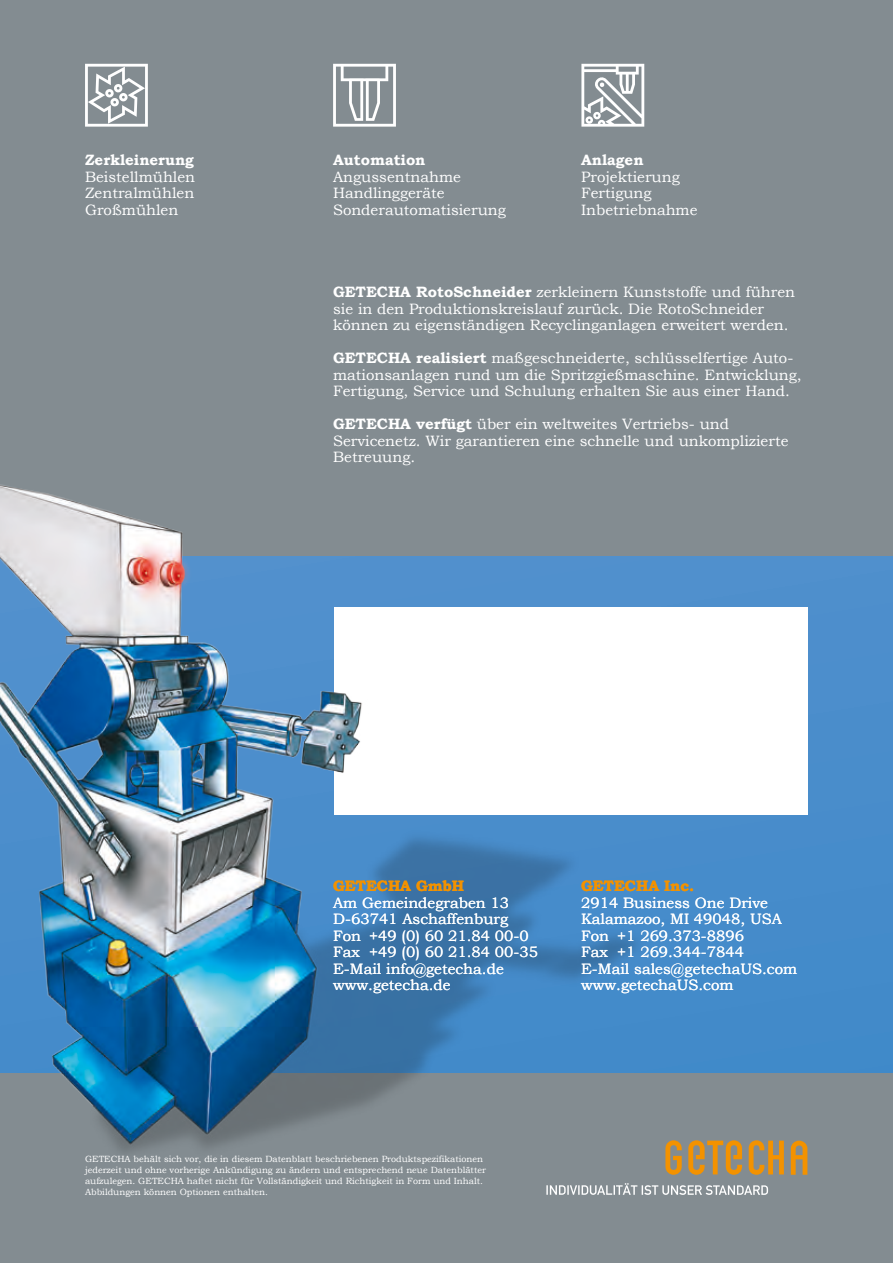
<style>
.page{position:relative;width:893px;height:1263px;background:#838c91}
.page>*{position:absolute;margin:0;border:0;box-sizing:border-box;transform-origin:0 0}
.t1{font:15px/16.5px "Bookman Old Style";color:#fff}
.t2{font:700 15px "Bookman Old Style";color:#fff}
.t3{font:700 15px "Bookman Old Style";color:#f39200}
.t4{font:9px/10.8px "Bookman Old Style";color:#fff}
.s1{font-weight:700}
</style>
<div class="page">
<div style="left:0;top:557px;width:893px;height:515px;background:#468ccb"></div>
<div style="left:334px;top:608px;width:473px;height:207px;background:#fff"></div>
<img style="left:0;top:484px;width:649px;height:668px">
<svg style="left:85px;top:64px;width:63px;height:63px"></svg>
<svg style="left:333px;top:64px;width:63px;height:63px"></svg>
<svg style="left:581px;top:64px;width:63px;height:63px"></svg>
<svg style="left:546px;top:1183px;width:222px;height:12px"></svg>
<svg style="left:665px;top:1140px;width:17px;height:35px"></svg>
<svg style="left:749px;top:1140px;width:35px;height:35px"></svg>
<svg style="left:688px;top:1140px;width:54px;height:35px"></svg>
<svg style="left:791px;top:1140px;width:16px;height:35px"></svg>
<p class="t2" style="left:85px;top:151px;width:110px">Zerkleinerung</p>
<p class="t1" style="left:85px;top:168px;width:112px;text-align:justify">Beistellmühlen Zentralmühlen Großmühlen</p>
<p class="t2" style="left:333px;top:151px;width:94px">Automation</p>
<p class="t1" style="left:333px;top:168px;width:174px">Angussentnahme<br>Handlinggeräte<br>Sonderautomatisierung</p>
<p class="t2" style="left:581px;top:151px;width:64px">Anlagen</p>
<p class="t1" style="left:581px;top:168px;width:118px">Projektierung<br>Fertigung<br>Inbetriebnahme</p>
<p class="t1" style="left:333px;top:284px;width:464px"><span class="s1">GETECHA RotoSchneider</span> zerkleinern Kunststoffe und führen sie in den Produktionskreislauf zurück. Die RotoSchneider können zu eigenständigen Recyclinganlagen erweitert werden.</p>
<p class="t1" style="left:333px;top:350px;width:470px"><span class="s1">GETECHA realisiert</span> maßgeschneiderte, schlüsselfertige Auto&shy;mationsanlagen rund um die Spritzgießmaschine. Entwicklung,<br>Fertigung, Service und Schulung erhalten Sie aus einer Hand.</p>
<p class="t1" style="left:333px;top:416px;width:457px"><span class="s1">GETECHA verfügt</span> über ein weltweites Vertriebs- und<br>Servicenetz. Wir garantieren eine schnelle und unkomplizierte<br>Betreuung.</p>
<p class="t3" style="left:333px;top:877px;width:133px">GETECHA GmbH</p>
<p class="t1" style="left:333px;top:894px;width:207px">Am Gemeindegraben 13<br>D-63741 Aschaffenburg<br>Fon +49 (0) 60 21.84 00-0<br>Fax +49 (0) 60 21.84 00-35<br>E-Mail info@getecha.de www.getecha.de</p>
<p class="t3" style="left:581px;top:877px;width:115px">GETECHA Inc.</p>
<p class="t1" style="left:581px;top:894px;width:218px">2914 Business One Drive<br>Kalamazoo, MI 49048, USA<br>Fon +1 269.373-8896<br>Fax +1 269.344-7844<br>E-Mail sales@getechaUS.com www.getechaUS.com</p>
<p class="t4" style="left:85px;top:1154px;width:403px">GETECHA behält sich vor, die in diesem Datenblatt beschriebenen Produktspezifikationen jederzeit und ohne vorherige Ankündigung zu ändern und entsprechend neue Datenblätter aufzulegen. GETECHA haftet nicht für Vollständigkeit und Richtigkeit in Form und Inhalt.<br>Abbildungen können Optionen enthalten.</p>
</div>
